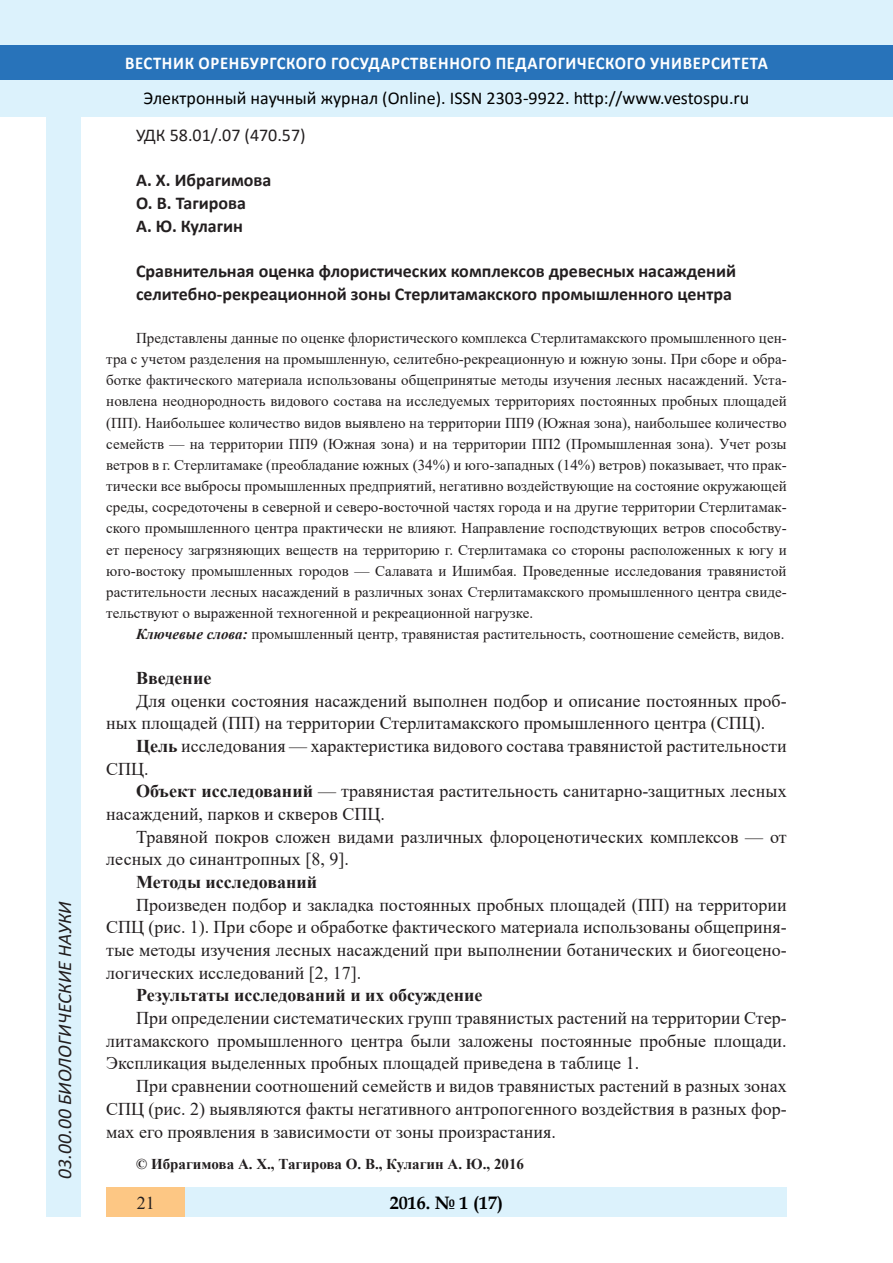
<style>
.page{position:relative;width:893px;height:1263px;background:#fff}
.page>*{position:absolute;margin:0;border:0;box-sizing:border-box;transform-origin:0 0}
.t1{font:italic 19.5px "Calibri";color:#231f20}
.Стиль2{font:18px/22.6px "Times New Roman";color:#231f20}
.Заголовок_2{font:700 18px/22.6px "Calibri";color:#231f20}
.t2{font:18px "Calibri";color:#000}
.t3{font:700 18px "Calibri";letter-spacing:.04em;color:#fff;scale:.93 1}
.Стиль2-2{font:700 18px "Times New Roman";color:#231f20}
.Заголовок_2-2{font:18px "Calibri";color:#231f20}
.t4{font:700 18px "Book Antiqua";color:#000}
.литература{font:15px/21.1px "Times New Roman";color:#231f20;text-align:justify}
.Стиль2-3{font:700 15px "Times New Roman";color:#231f20}
.s1{font-weight:700;font-style:italic}
.s2{font-weight:700}
</style>
<div class="page">
<div style="left:0;top:0;width:893px;height:116px;background:#dcf2fc"></div>
<div style="left:0;top:45px;width:893px;height:34px;background:#2873ba"></div>
<div style="left:47px;top:116px;width:34px;height:1101px;background:#dcf2fc"></div>
<div style="left:106px;top:1188px;width:681px;height:29px;background:#dcf2fc"></div>
<div style="left:106px;top:1188px;width:79px;height:29px;background:#fdc784"></div>
<h1 class="t1" style="left:51px;top:1179px;width:279px;rotate:-90deg">03.00.00 БИОЛОГИЧЕСКИЕ НАУКИ</h1>
<p class="t3" style="left:125px;top:50px;width:693px">ВЕСТНИК ОРЕНБУРГСКОГО ГОСУДАРСТВЕННОГО ПЕДАГОГИЧЕСКОГО УНИВЕРСИТЕТА</p>
<p class="t2" style="left:144px;top:85px;width:607px">Электронный научный журнал (Online). ISSN 2303-9922. http://www.vestospu.ru</p>
<p class="Заголовок_2-2" style="left:136px;top:123px;width:171px">УДК 58.01/.07 (470.57)</p>
<p class="Заголовок_2" style="left:136px;top:169px;width:137px">А. Х. Ибрагимова</p>
<p class="Заголовок_2" style="left:136px;top:191px;width:111px">О. В. Тагирова</p>
<p class="Заголовок_2" style="left:136px;top:214px;width:108px">А. Ю. Кулагин</p>
<p class="Заголовок_2" style="left:136px;top:259px;width:601px">Сравнительная оценка флористических комплексов древесных насаждений селитебно-рекреационной зоны Стерлитамакского промышленного центра</p>
<p class="литература" style="left:106px;top:327px;width:682px;text-indent:30px">Представлены данные по оценке флористического комплекса Стерлитамакского промышленного цен&shy;тра с учетом разделения на промышленную, селитебно-рекреационную и южную зоны. При сборе и обра&shy;ботке фактического материала использованы общепринятые методы изучения лесных насаждений. Уста&shy;новлена неоднородность видового состава на исследуемых территориях постоянных пробных площадей (ПП). Наибольшее количество видов выявлено на территории ПП9 (Южная зона), наибольшее количество семейств — на территории ПП9 (Южная зона) и на территории ПП2 (Промышленная зона). Учет розы ветров в г. Стерлитамаке (преобладание южных (34%) и юго-западных (14%) ветров) показывает, что прак&shy;тически все выбросы промышленных предприятий, негативно воздействующие на состояние окружающей среды, сосредоточены в северной и северо-восточной частях города и на другие территории Стерлитамак&shy;ского промышленного центра практически не влияют. Направление господствующих ветров способству&shy;ет переносу загрязняющих веществ на территорию г. Стерлитамака со стороны расположенных к югу и юго-востоку промышленных городов — Салавата и Ишимбая. Проведенные исследования травянистой растительности лесных насаждений в различных зонах Стерлитамакского промышленного центра свиде&shy;тельствуют о выраженной техногенной и рекреационной нагрузке.</p>
<p class="литература" style="left:136px;top:623px;width:650px"><span class="s1">Ключевые слова:</span> промышленный центр, травянистая растительность, соотношение семейств, видов.</p>
<p class="Стиль2-2" style="left:136px;top:665px;width:77px">Введение</p>
<p class="Стиль2" style="left:106px;top:689px;width:682px;text-indent:30px">Для оценки состояния насаждений выполнен подбор и описание постоянных проб&shy;ных площадей (ПП) на территории Стерлитамакского промышленного центра (СПЦ).</p>
<p class="Стиль2" style="left:106px;top:734px;width:682px;text-indent:30px"><span class="s2">Цель</span> исследования — характеристика видового состава травянистой растительности<br>СПЦ.</p>
<p class="Стиль2" style="left:106px;top:779px;width:682px;text-indent:30px"><span class="s2">Объект исследований</span> — травянистая растительность санитарно-защитных лесных насаждений, парков и скверов СПЦ.</p>
<p class="Стиль2" style="left:106px;top:825px;width:682px;text-indent:30px">Травяной покров сложен видами различных флороценотических комплексов — от лесных до синантропных [8, 9].</p>
<p class="Стиль2-2" style="left:136px;top:869px;width:183px">Методы исследований</p>
<p class="Стиль2" style="left:106px;top:893px;width:682px;text-align:justify;text-indent:30px">Произведен подбор и закладка постоянных пробных площадей (ПП) на территории СПЦ (рис. 1). При сборе и обработке фактического материала использованы общеприня&shy;тые методы изучения лесных насаждений при выполнении ботанических и биогеоцено&shy;логических исследований [2, 17].</p>
<p class="Стиль2-2" style="left:136px;top:982px;width:348px">Результаты исследований и их обсуждение</p>
<p class="Стиль2" style="left:106px;top:1006px;width:682px;text-align:justify;text-indent:30px">При определении систематических групп травянистых растений на территории Стер&shy;литамакского промышленного центра были заложены постоянные пробные площади.<br>Экспликация выделенных пробных площадей приведена в таблице 1.</p>
<p class="Стиль2" style="left:106px;top:1074px;width:682px;text-align:justify;text-indent:30px">При сравнении соотношений семейств и видов травянистых растений в разных зонах СПЦ (рис. 2) выявляются факты негативного антропогенного воздействия в разных фор&shy;мах его проявления в зависимости от зоны произрастания.</p>
<p class="Стиль2-3" style="left:136px;top:1153px;width:390px">© Ибрагимова А. Х., Тагирова О. В., Кулагин А. Ю., 2016</p>
<p class="Стиль2" style="left:137px;top:1191px;width:19px">21</p>
<p class="t4" style="left:390px;top:1190px;width:115px">2016. № 1 (17)</p>
</div>
